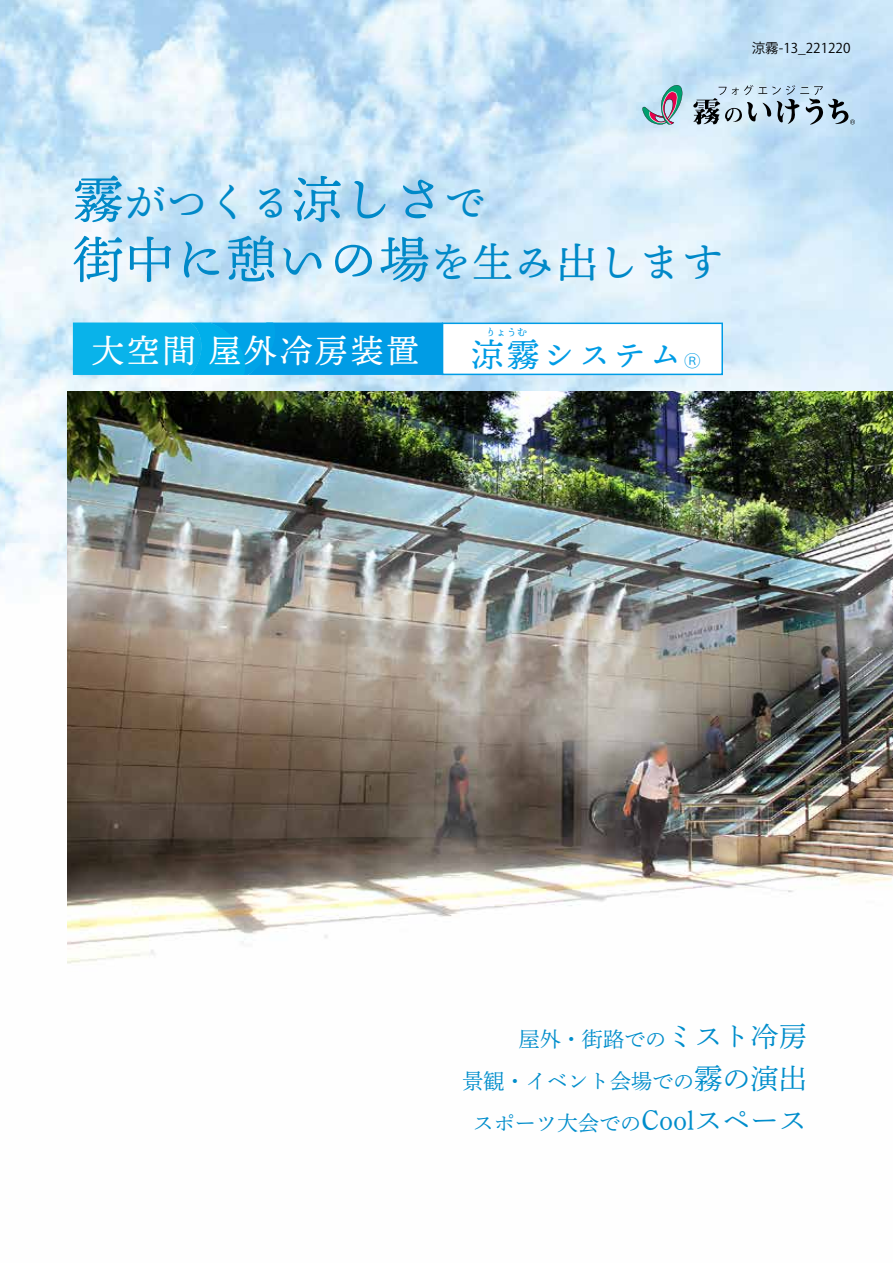
<style>
.page{position:relative;width:893px;height:1263px;background:#fff}
.page>*{position:absolute;margin:0;border:0;box-sizing:border-box;transform-origin:0 0}
.t1{font:51px "Ten Mincho";color:#0089c8}
.t2{font:42px "Ten Mincho";color:#0089c8}
.t3{font:33px "Ten Mincho";letter-spacing:.075em;color:#fff}
.t4{font:33px "Ten Mincho";letter-spacing:.075em;color:#009ce5}
.t5{font:21.15px/42.2px "DNP Shuei Min Pr 6 L";color:#008dcb;text-align:right}
.t6{font:13.5px "Koz Go Pr 6 N";color:#000}
.t7{font:10.5px "Ten Mincho";color:#009ce5}
.s1{font-size:51px}
.s2{font-size:42px}
.s3{font-family:"Koz Go Pr 6 N";font-size:16.5px}
.s4{font-size:28.05px}
</style>
<div class="page">
<img style="left:0;top:0;width:893px;height:964px">
<div style="left:443px;top:323px;width:279px;height:51px;background:#fff"></div>
<div style="left:442px;top:323px;width:281px;height:52px;border:2px solid #009ce5"></div>
<svg style="left:642px;top:84px;width:41px;height:41px;background:#a2b6c2"></svg>
<svg style="left:693px;top:85px;width:162px;height:40px;background:#a8bdcb"></svg>
<svg style="left:73px;top:322px;width:370px;height:53px;background:#05a7e7"></svg>
<img style="left:68px;top:391px;width:825px;height:573px">
<p class="t6" style="left:752px;top:41px;width:100px">涼霧-13_221220</p>
<h2 class="t2" style="left:73px;top:179px;width:415px"><span class="s1">霧</span>がつくる<span class="s1">涼しさ</span>で</h2>
<h1 class="t1" style="left:73px;top:231px;width:652px">街中に憩いの場<span class="s2">を生み出します</span></h1>
<p class="t7" style="left:485px;top:326px;width:43px">りょうむ</p>
<h3 class="t3" style="left:91px;top:332px;width:329px">大空間 屋外冷房装置</h3>
<h3 class="t4" style="left:471px;top:336px;width:231px">涼霧システム<span class="s3">Ⓡ</span></h3>
<p class="t5" style="left:462px;top:1015px;width:346px">屋外・街路での<span class="s4">ミスト冷房<br></span>景観・イベント会場での<span class="s4">霧の演出</span>スポーツ大会での<span class="s4">Coolスペース</span></p>
</div>
